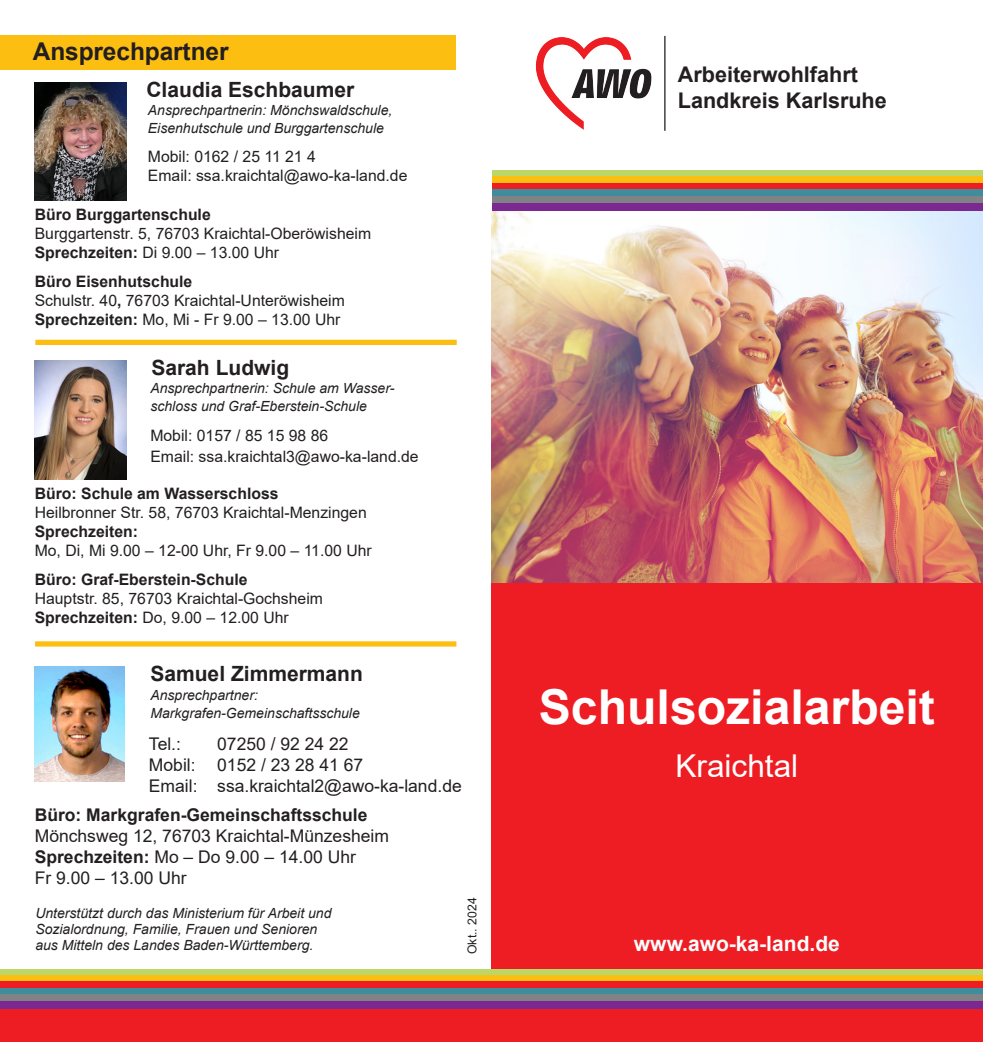
<style>
.page{position:relative;width:983px;height:1042px;background:#fff}
.page>*{position:absolute;margin:0;border:0;box-sizing:border-box;transform-origin:0 0}
.t1{font:700 48.12px "Arial";color:#fff}
.t2{font:31.5px "Arial";color:#fff}
.t3{font:700 24.5px "Arial";letter-spacing:-.005em;color:#231f20}
.t4{font:700 21.53px "Arial";color:#231f20}
.t5{font:700 21px "Arial";color:#231f20}
.t6{font:700 21px "Arial";color:#fff}
.t7{font:17.5px/21px "Arial";color:#231f20}
.t8{font:15.75px/18.9px "Arial";color:#231f20}
.t9{font:700 15.75px "Arial";color:#231f20}
.t10{font:italic 14px/17.5px "Arial";color:#231f20}
.t11{font:12.25px "Arial";color:#231f20}
.s1{font-weight:700}
</style>
<div class="page">
<div style="left:0;top:1007px;width:982px;height:35px;background:#ee1d23"></div>
<div style="left:491px;top:582px;width:491px;height:457px;background:#ee1d23"></div>
<div style="left:0;top:35px;width:455px;height:34px;background:#fdbe12"></div>
<img style="left:491px;top:210px;width:491px;height:373px">
<div style="left:0;top:969px;width:982px;height:7px;background:#bbd76a"></div>
<div style="left:0;top:975px;width:982px;height:7px;background:#fdbe12"></div>
<div style="left:0;top:982px;width:982px;height:7px;background:#ee1d23"></div>
<div style="left:0;top:988px;width:982px;height:7px;background:#3f8c9c"></div>
<div style="left:0;top:994px;width:982px;height:8px;background:#808285"></div>
<div style="left:0;top:1001px;width:982px;height:7px;background:#7b2991"></div>
<img style="left:535px;top:37px;width:25px;height:45px">
<hr style="left:664px;top:36px;width:1px;height:95px;background:#231f20">
<svg style="left:492px;top:170px;width:490px;height:7px;background:#c4d35d"></svg>
<div style="left:488px;top:177px;width:494px;height:7px;background:#fdbe12"></div>
<div style="left:487px;top:183px;width:495px;height:7px;background:#ee1d23"></div>
<div style="left:486px;top:190px;width:496px;height:7px;background:#3f8c9c"></div>
<div style="left:486px;top:196px;width:496px;height:7px;background:#808285"></div>
<div style="left:487px;top:203px;width:495px;height:7px;background:#7b2991"></div>
<div style="left:477px;top:165px;width:14px;height:47px;background:#fff"></div>
<img style="left:35px;top:82px;width:92px;height:118px">
<img style="left:35px;top:360px;width:91px;height:119px">
<img style="left:35px;top:666px;width:89px;height:116px">
<div style="left:35px;top:340px;width:421px;height:5px;background:#fdbe12"></div>
<div style="left:35px;top:641px;width:421px;height:5px;background:#fdbe12"></div>
<p class="t3" style="left:33px;top:34px;width:197px">Ansprechpartner</p>
<p class="t5" style="left:146px;top:75px;width:209px">Claudia Eschbaumer</p>
<p class="t10" style="left:148px;top:102px;width:246px">Ansprechpartnerin: Mönchswaldschule,<br>Eisenhutschule und Burggartenschule</p>
<p class="t8" style="left:148px;top:146px;width:261px">Mobil: 0162 / 25 11 21 4<br>Email: ssa.kraichtal@awo-ka-land.de</p>
<p class="t9" style="left:35px;top:203px;width:177px">Büro Burggartenschule</p>
<p class="t8" style="left:35px;top:224px;width:338px">Burggartenstr. 5, 76703 Kraichtal-Oberöwisheim</p>
<p class="t8" style="left:35px;top:243px;width:246px"><span class="s1">Sprechzeiten:</span> Di 9.00 – 13.00 Uhr</p>
<p class="t8" style="left:35px;top:272px;width:311px"><span class="s1">Büro Eisenhutschule<br></span>Schulstr. 40<span class="s1">,</span> 76703 Kraichtal-Unteröwisheim</p>
<p class="t8" style="left:35px;top:310px;width:307px"><span class="s1">Sprechzeiten:</span> Mo, Mi - Fr 9.00 – 13.00 Uhr</p>
<p class="t5" style="left:151px;top:353px;width:139px">Sarah Ludwig</p>
<p class="t10" style="left:150px;top:379px;width:245px">Ansprechpartnerin: Schule am Wasser&shy;schloss und Graf-Eberstein-Schule</p>
<p class="t8" style="left:150px;top:425px;width:270px;line-height:21px">Mobil: 0157 / 85 15 98 86<br>Email: ssa.kraichtal3@awo-ka-land.de</p>
<p class="t8" style="left:35px;top:484px;width:338px"><span class="s1">Büro: Schule am Wasserschloss<br></span>Heilbronner Str. 58, 76703 Kraichtal-Menzingen <span class="s1">Sprechzeiten:<br></span>Mo, Di, Mi 9.00 – 12-00 Uhr, Fr 9.00 – 11.00 Uhr</p>
<p class="t8" style="left:35px;top:570px;width:290px"><span class="s1">Büro: Graf-Eberstein-Schule<br></span>Hauptstr. 85, 76703 Kraichtal-Gochsheim<br><span class="s1">Sprechzeiten:</span> Do, 9.00 – 12.00 Uhr</p>
<p class="t5" style="left:150px;top:659px;width:214px">Samuel Zimmermann</p>
<p class="t10" style="left:150px;top:687px;width:211px">Ansprechpartner:<br>Markgrafen-Gemeinschaftsschule</p>
<p class="t7" style="left:149px;top:733px;width:34px">Tel.:</p>
<p class="t7" style="left:149px;top:733px;width:314px;text-indent:68px">07250 / 92 24 22<br>Mobil: 0152 / 23 28 41 67<br>Email: ssa.kraichtal2@awo-ka-land.de</p>
<p class="t7" style="left:35px;top:804px;width:356px"><span class="s1">Büro: Markgrafen-Gemeinschaftsschule<br></span>Mönchsweg 12, 76703 Kraichtal-Münzesheim</p>
<p class="t7" style="left:35px;top:846px;width:322px"><span class="s1">Sprechzeiten:</span> Mo – Do 9.00 – 14.00 Uhr</p>
<p class="t7" style="left:35px;top:867px;width:153px">Fr 9.00 – 13.00 Uhr</p>
<p class="t10" style="left:35px;top:905px;width:297px;line-height:15.8px">Unterstützt durch das Ministerium für Arbeit und<br>Sozialordnung, Familie, Frauen und Senioren aus Mitteln des Landes Baden-Württemberg.</p>
<p class="t11" style="left:464px;top:954px;width:58px;rotate:-90deg">Okt.. 2024</p>
<p class="t4" style="left:677px;top:59px;width:181px">Arbeiterwohlfahrt</p>
<p class="t4" style="left:677px;top:85px;width:210px">Landkreis Karlsruhe</p>
<p class="t1" style="left:538px;top:673px;width:397px">Schulsozialarbeit</p>
<p class="t2" style="left:675px;top:744px;width:124px">Kraichtal</p>
<p class="t6" style="left:633px;top:929px;width:207px">www.awo-ka-land.de</p>
</div>
